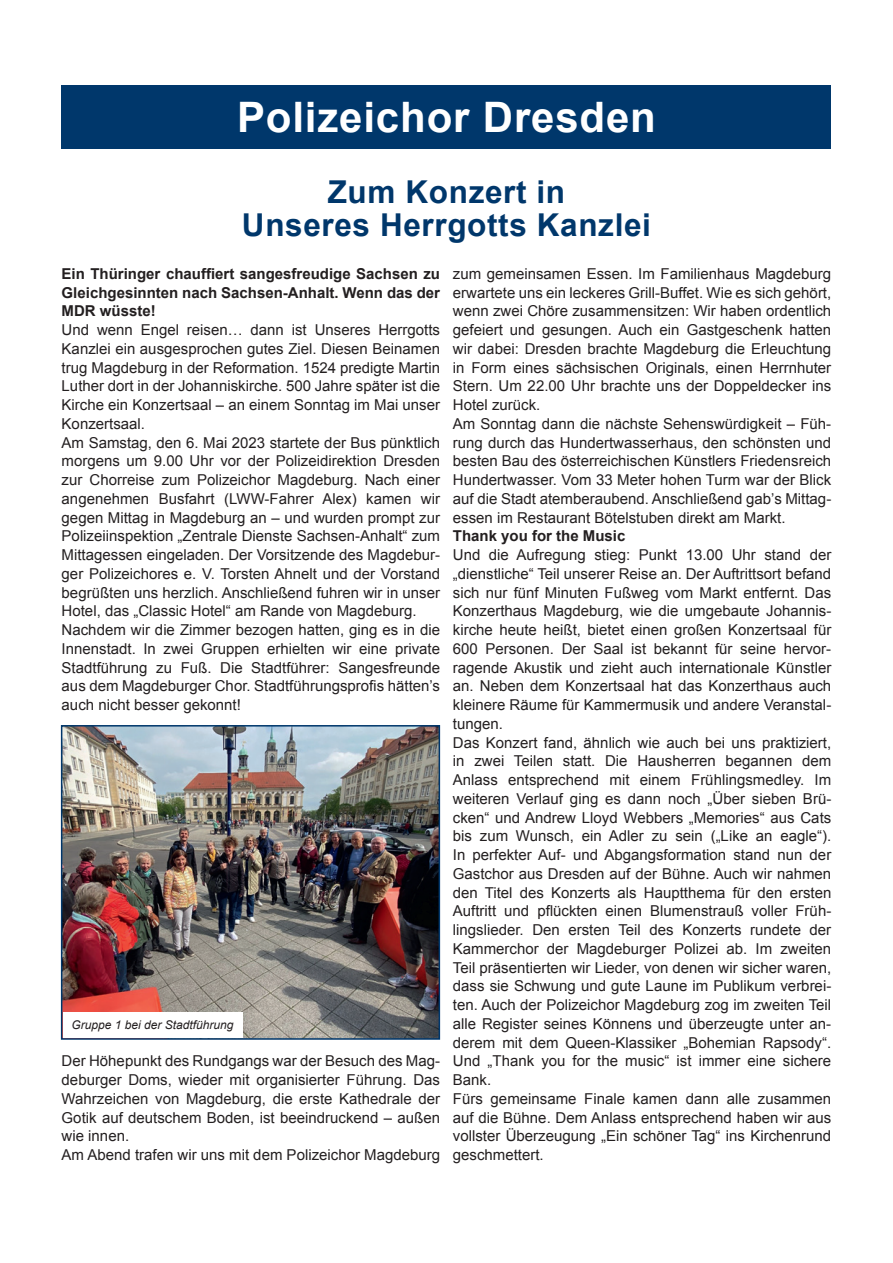
<style>
.page{position:relative;width:893px;height:1263px;background:#fff}
.page>*{position:absolute;margin:0;border:0;box-sizing:border-box;transform-origin:0 0}
.t1{font:700 42px "Arial";letter-spacing:.02em;color:#fff}
.t2{font:700 31.5px/33px "Arial";letter-spacing:.02em;color:#00376b;text-align:center}
.t3{font:15px/18.8px "Arial";color:#231f20}
.t4{font:700 15px/18.8px "Arial";color:#231f20;text-align:justify}
.t5{font:italic 12px "Arial";color:#231f20}
</style>
<div class="page">
<div style="left:62px;top:85px;width:769px;height:64px;background:#00376b"></div>
<img style="left:64px;top:728px;width:373px;height:309px">
<div style="left:61px;top:725px;width:379px;height:315px;border:2px solid #00376b"></div>
<div style="left:63px;top:1012px;width:179px;height:26px;background:#fff"></div>
<h1 class="t1" style="left:237px;top:90px;width:420px">Polizeichor Dresden</h1>
<h2 class="t2" style="left:242px;top:176px;width:410px">Zum Konzert in<br>Unseres Herrgotts Kanzlei</h2>
<p class="t4" style="left:62px;top:265px;width:380px">Ein Thüringer chauffiert sangesfreudige Sachsen zu Gleichgesinnten nach Sachsen-Anhalt. Wenn das der MDR wüsste!</p>
<p class="t3" style="left:62px;top:321px;width:380px">Und wenn Engel reisen… dann ist Unseres Herrgotts Kanzlei ein ausgesprochen gutes Ziel. Diesen Beinamen trug Magdeburg in der Reformation. 1524 predigte Martin Luther dort in der Johanniskirche. 500 Jahre später ist die Kirche ein Konzertsaal – an einem Sonntag im Mai unser Konzertsaal.<br>Am Samstag, den 6. Mai 2023 startete der Bus pü nktlich morgens um 9.00 Uhr vor der Polizeidirektion Dresden zur Chorreise zum Polizeichor Magdeburg. Nach einer angenehmen Busfahrt (LWW-Fahrer Alex) kamen wir gegen Mittag in Magdeburg an – und wurden prompt zur Polizeiinspektion „Zentrale Dienste Sachsen-Anhalt“ zum Mittagessen eingeladen. Der Vorsitzende des Magdebur&shy;ger Polizeichores e. V. Torsten Ahnelt und der Vorstand begrüßten uns herzlich. Anschließend fuhren wir in unser Hotel, das „Classic Hotel“ am Rande von Magdeburg.<br>Nachdem wir die Zimmer bezogen hatten, ging es in die Innenstadt. In zwei Gruppen erhielten wir eine private Stadtführung zu Fuß. Die Stadtführer: Sangesfreunde aus dem Magdeburger Chor. Stadtführungsprofis hätten’s auch nicht besser gekonnt!</p>
<p class="t5" style="left:72px;top:1017px;width:164px">Gruppe 1 bei der Stadtführung</p>
<p class="t3" style="left:62px;top:1052px;width:380px">Der Höhepunkt des Rundgangs war der Besuch des Mag&shy;deburger Doms, wieder mit organisierter Führung. Das Wahrzeichen von Magdeburg, die erste Kathedrale der Gotik auf deutschem Boden, ist beeindruckend – außen wie innen.<br>Am Abend trafen wir uns mit dem Polizeichor Magdeburg</p>
<p class="t3" style="left:453px;top:264px;width:380px">zum gemeinsamen Essen. Im Familienhaus Magdeburg erwartete uns ein leckeres Grill-Buffet. Wie es sich gehört, wenn zwei Chöre zusammensitzen: Wir haben ordentlich gefeiert und gesungen. Auch ein Gastgeschenk hatten wir dabei: Dresden brachte Magdeburg die Erleuchtung in Form eines sächsischen Originals, einen Herrnhuter Stern. Um 22.00 Uhr brachte uns der Doppeldecker ins Hotel zurück.<br>Am Sonntag dann die nächste Sehenswürdigkeit – Füh&shy;rung durch das Hundertwasserhaus, den schönsten und besten Bau des österreichischen Künstlers Friedensreich Hundertwasser. Vom 33 Meter hohen Turm war der Blick auf die Stadt atemberaubend. Anschließend gab’s Mittag&shy;essen im Restaurant Bötelstuben direkt am Markt.</p>
<p class="t4" style="left:453px;top:527px;width:174px">Thank you for the Music</p>
<p class="t3" style="left:453px;top:546px;width:380px">Und die Aufregung stieg: Punkt 13.00 Uhr stand der „dienstliche“ Teil unserer Reise an. Der Auftrittsort befand sich nur fünf Minuten Fußweg vom Markt entfernt. Das Konzerthaus Magdeburg, wie die umgebaute Johannis&shy;kirche heute heißt, bietet einen großen Konzertsaal für 600 Personen. Der Saal ist bekannt für seine hervor&shy;ragende Akustik und zieht auch internationale Künstler an. Neben dem Konzertsaal hat das Konzerthaus auch kleinere Räume für Kammermusik und andere Veranstal&shy;tungen.<br>Das Konzert fand, ähnlich wie auch bei uns praktiziert, in zwei Teilen statt. Die Hausherren begannen dem Anlass entsprechend mit einem Frühlingsmedley. Im weiteren Verlauf ging es dann noch „Über sieben Brü&shy;cken“ und Andrew Lloyd Webbers „Memories“ aus Cats bis zum Wunsch, ein Adler zu sein („Like an eagle“).<br>In perfekter Auf- und Abgangsformation stand nun der Gastchor aus Dresden auf der Bühne. Auch wir nahmen den Titel des Konzerts als Hauptthema für den ersten Auftritt und pflückten einen Blumenstrauß voller Früh&shy;lingslieder. Den ersten Teil des Konzerts rundete der Kammerchor der Magdeburger Polizei ab. Im zweiten Teil präsentierten wir Lieder, von denen wir sicher waren, dass sie Schwung und gute Laune im Publikum verbrei&shy;ten. Auch der Polizeichor Magdeburg zog im zweiten Teil alle Register seines Könnens und überzeugte unter an&shy;derem mit dem Queen-Klassiker „Bohemian Rapsody“.<br>Und „Thank you for the music“ ist immer eine sichere Bank.<br>Fürs gemeinsame Finale kamen dann alle zusammen auf die Bühne. Dem Anlass entsprechend haben wir aus vollster Überzeugung „Ein schöner Tag“ ins Kirchenrund geschmettert.</p>
</div>
